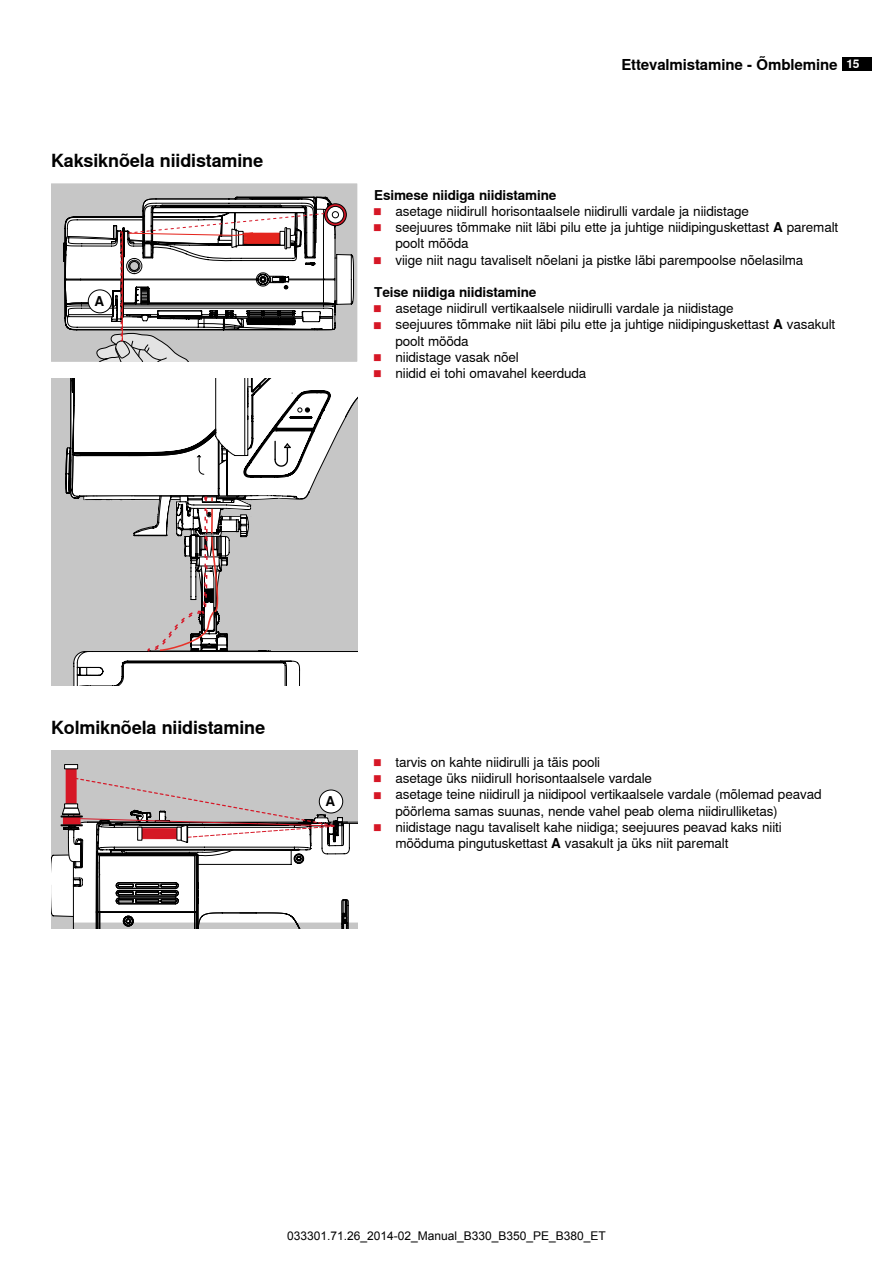
<style>
.page{position:relative;width:893px;height:1263px;background:#fff}
.page>*{position:absolute;margin:0;border:0;box-sizing:border-box;transform-origin:0 0}
.t1{font:700 18px "Nimbus Sans Global";letter-spacing:-.01em;color:#000}
.t2{font:700 15px "Nimbus Sans Global";letter-spacing:-.01em;color:#000}
.t3{font:13.5px "Nimbus Sans Global";letter-spacing:-.01em;color:#000}
.t4{font:700 13.5px "Nimbus Sans Global";letter-spacing:-.01em;color:#000}
.t5{font:12px "Arial";color:#000}
.s1{font-size:12px;color:#fff}
.s2{font-weight:700;font-size:6.75px;color:#d61726}
.s3{font-weight:700}
</style>
<div class="page">
<div style="left:842px;top:57px;width:30px;height:13px;background:#000"></div>
<div style="left:51px;top:751px;width:306px;height:15px;background:#c6c6c6"></div>
<svg style="left:64px;top:764px;width:14px;height:2px"></svg>
<svg style="left:51px;top:766px;width:306px;height:163px"></svg>
<div style="left:319px;top:790px;width:24px;height:23px;background:#fff;border-radius:50%"></div>
<div style="left:319px;top:790px;width:24px;height:23px;border:1px solid #000;border-radius:50%"></div>
<div style="left:51px;top:378px;width:14px;height:308px;background:#c6c6c6"></div>
<svg style="left:69px;top:378px;width:288px;height:308px"></svg>
<div style="left:51px;top:184px;width:306px;height:178px;background:#c6c6c6"></div>
<svg style="left:63px;top:184px;width:291px;height:178px"></svg>
<div style="left:88px;top:290px;width:24px;height:23px;background:#fff;border-radius:50%"></div>
<div style="left:88px;top:289px;width:24px;height:24px;border:1px solid #000;border-radius:50%"></div>
<h1 class="t1" style="left:51px;top:151px;width:214px">Kaksiknõela niidistamine</h1>
<p class="t4" style="left:95px;top:293px;width:11px">A</p>
<p class="t2" style="left:621px;top:56px;width:240px">Ettevalmistamine - Õmblemine <span class="s1">15</span></p>
<p class="t4" style="left:374px;top:187px;width:184px">Esimese niidiga niidistamine</p>
<p class="t3" style="left:374px;top:203px;width:376px"><span class="s2">█</span> asetage niidirull horisontaalsele niidirulli vardale ja niidistage</p>
<p class="t3" style="left:374px;top:220px;width:466px"><span class="s2">█</span> seejuures tõmmake niit läbi pilu ette ja juhtige niidipinguskettast <span class="s3">A</span> paremalt</p>
<p class="t3" style="left:395px;top:236px;width:75px">poolt mööda</p>
<p class="t3" style="left:374px;top:252px;width:431px"><span class="s2">█</span> viige niit nagu tavaliselt nõelani ja pistke läbi parempoolse nõelasilma</p>
<p class="t4" style="left:374px;top:284px;width:164px">Teise niidiga niidistamine</p>
<p class="t3" style="left:374px;top:301px;width:361px"><span class="s2">█</span> asetage niidirull vertikaalsele niidirulli vardale ja niidistage</p>
<p class="t3" style="left:374px;top:317px;width:463px"><span class="s2">█</span> seejuures tõmmake niit läbi pilu ette ja juhtige niidipinguskettast <span class="s3">A</span> vasakult</p>
<p class="t3" style="left:395px;top:333px;width:75px">poolt mööda</p>
<p class="t3" style="left:374px;top:349px;width:146px"><span class="s2">█</span> niidistage vasak nõel</p>
<p class="t3" style="left:374px;top:365px;width:214px"><span class="s2">█</span> niidid ei tohi omavahel keerduda</p>
<h1 class="t1" style="left:51px;top:718px;width:216px">Kolmiknõela niidistamine</h1>
<p class="t4" style="left:326px;top:793px;width:11px">A</p>
<p class="t3" style="left:374px;top:754px;width:228px"><span class="s2">█</span> tarvis on kahte niidirulli ja täis pooli</p>
<p class="t3" style="left:374px;top:770px;width:279px"><span class="s2">█</span> asetage üks niidirull horisontaalsele vardale</p>
<p class="t3" style="left:374px;top:787px;width:449px"><span class="s2">█</span> asetage teine niidirull ja niidipool vertikaalsele vardale (mõlemad peavad</p>
<p class="t3" style="left:395px;top:803px;width:384px">pöörlema samas suunas, nende vahel peab olema niidirulliketas)</p>
<p class="t3" style="left:374px;top:819px;width:409px"><span class="s2">█</span> niidistage nagu tavaliselt kahe niidiga; seejuures peavad kaks niiti</p>
<p class="t3" style="left:395px;top:835px;width:334px">mööduma pingutuskettast <span class="s3">A</span> vasakult ja üks niit paremalt</p>
<p class="t5" style="left:287px;top:1227px;width:320px">033301.71.26_2014-02_Manual_B330_B350_PE_B380_ET</p>
</div>
